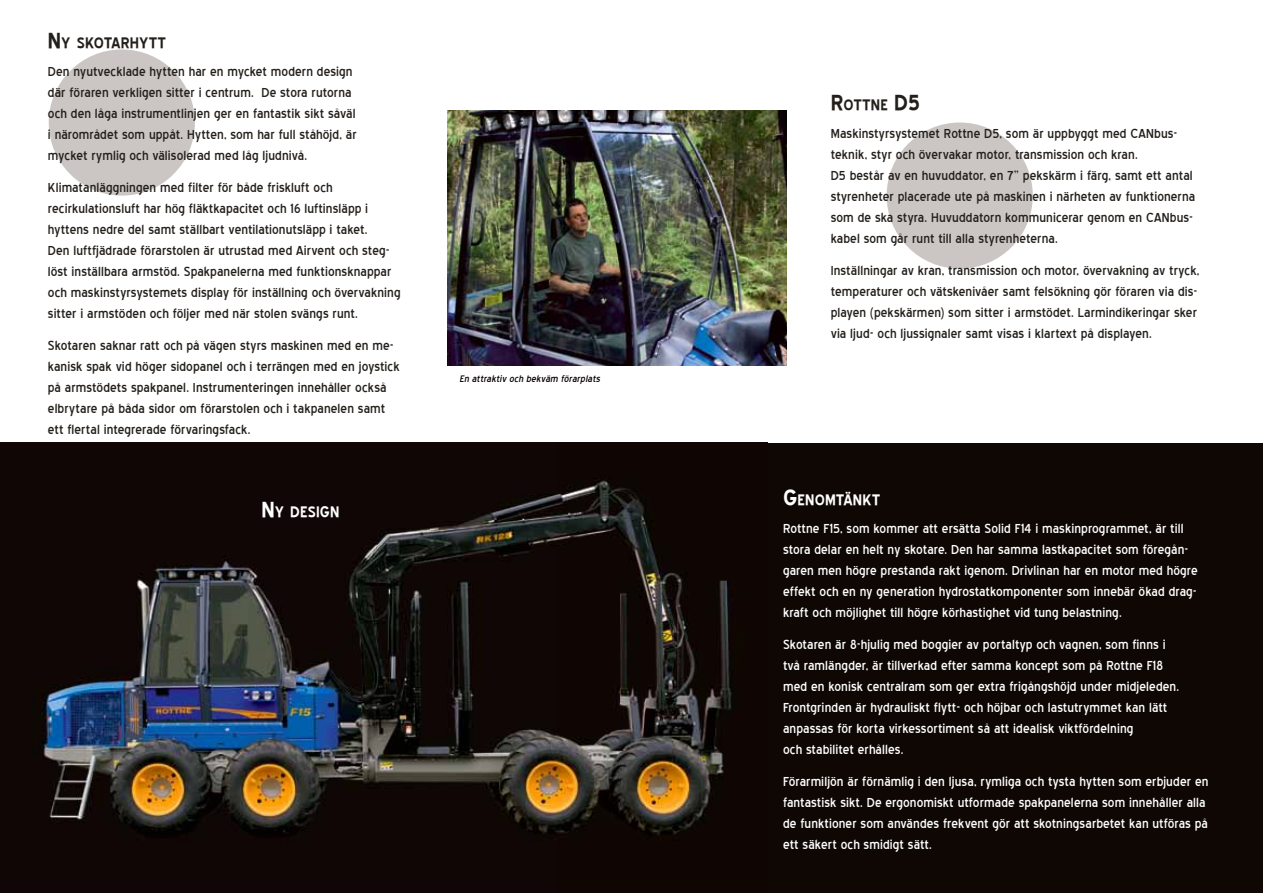
<style>
.page{position:relative;width:1263px;height:893px;background:#fff}
.page>*{position:absolute;margin:0;border:0;box-sizing:border-box;transform-origin:0 0}
.t1{font:700 18.9px "Blue Highway";color:#231f1b}
.t2{font:700 18.9px "Blue Highway";color:#fff}
.t3{font:16.5px/21px "Blue Highway";letter-spacing:.005em;color:#231f1b}
.t4{font:16.5px/21px "Blue Highway";letter-spacing:.005em;color:#fff}
.t5{font:italic 12px "Blue Highway";color:#0a0000}
.s1{font-size:27px}
</style>
<div class="page">
<div style="left:557px;top:443px;width:706px;height:450px;background:#0e0703"></div>
<img style="left:447px;top:110px;width:340px;height:255px">
<img style="left:0;top:443px;width:732px;height:450px">
<div style="left:49px;top:49px;width:146px;height:147px;background:#cbc6c3;border-radius:50%"></div>
<div style="left:887px;top:123px;width:146px;height:146px;background:#cbc6c3;border-radius:50%"></div>
<p class="t1" style="left:48px;top:34px;width:120px"><span class="s1">N</span>y skotarhytt</p>
<p class="t3" style="left:48px;top:61px;width:310px">Den nyutvecklade hytten har en mycket modern design där föraren verkligen sitter i centrum. De stora rutorna och den låga instrumentlinjen ger en fantastik sikt såväl i närområdet som uppåt. Hytten, som har full ståhöjd, är mycket rymlig och välisolerad med låg ljudnivå.</p>
<p class="t3" style="left:48px;top:177px;width:354px">Klimatanläggningen med filter för både friskluft och recirkulationsluft har hög fläktkapacitet och 16 luftinsläpp i hyttens nedre del samt ställbart ventilationutsläpp i taket.<br>Den luftfjädrade förarstolen är utrustad med Airvent och steg&shy;löst inställbara armstöd. Spakpanelerna med funktionsknappar och maskinstyrsystemets display för inställning och övervakning sitter i armstöden och följer med när stolen svängs runt.</p>
<p class="t3" style="left:48px;top:335px;width:353px">Skotaren saknar ratt och på vägen styrs maskinen med en me&shy;kanisk spak vid höger sidopanel och i terrängen med en joystick på armstödets spakpanel. Instrumenteringen innehåller också elbrytare på båda sidor om förarstolen och i takpanelen samt ett flertal integrerade förvaringsfack.</p>
<p class="t2" style="left:261px;top:503px;width:78px"><span class="s1">N</span>y design</p>
<p class="t5" style="left:459px;top:373px;width:144px">En attraktiv och bekväm förarplats</p>
<p class="t1" style="left:831px;top:96px;width:91px"><span class="s1">R</span>ottne <span class="s1">D5</span></p>
<p class="t3" style="left:831px;top:123px;width:366px">Maskinstyrsystemet Rottne D5, som är uppbyggt med CANbus&shy;teknik, styr och övervakar motor, transmission och kran.<br>D5 består av en huvuddator, en 7” pekskärm i färg, samt ett antal styrenheter placerade ute på maskinen i närheten av funktionerna som de ska styra. Huvuddatorn kommunicerar genom en CANbus&shy;kabel som går runt till alla styrenheterna.</p>
<p class="t3" style="left:831px;top:260px;width:370px">Inställningar av kran, transmission och motor, övervakning av tryck, temperaturer och vätskenivåer samt felsökning gör föraren via dis&shy;playen (pekskärmen) som sitter i armstödet. Larmindikeringar sker via ljud- och ljussignaler samt visas i klartext på displayen.</p>
<p class="t2" style="left:783px;top:491px;width:99px"><span class="s1">G</span>enomtänkt</p>
<p class="t4" style="left:783px;top:518px;width:416px">Rottne F15, som kommer att ersätta Solid F14 i maskinprogrammet, är till stora delar en helt ny skotare. Den har samma lastkapacitet som föregån&shy;garen men högre prestanda rakt igenom. Drivlinan har en motor med högre effekt och en ny generation hydrostatkomponenter som innebär ökad drag&shy;kraft och möjlighet till högre körhastighet vid tung belastning.</p>
<p class="t4" style="left:783px;top:634px;width:398px">Skotaren är 8-hjulig med boggier av portaltyp och vagnen, som finns i två ramlängder, är tillverkad efter samma koncept som på Rottne F18 med en konisk centralram som ger extra frigångshöjd under midjeleden.<br>Frontgrinden är hydrauliskt flytt- och höjbar och lastutrymmet kan lätt anpassas för korta virkessortiment så att idealisk viktfördelning<br>och stabilitet erhålles.</p>
<p class="t4" style="left:783px;top:771px;width:427px">Förarmiljön är förnämlig i den ljusa, rymliga och tysta hytten som erbjuder en fantastisk sikt. De ergonomiskt utformade spakpanelerna som innehåller alla de funktioner som användes frekvent gör att skotningsarbetet kan utföras på ett säkert och smidigt sätt.</p>
</div>
